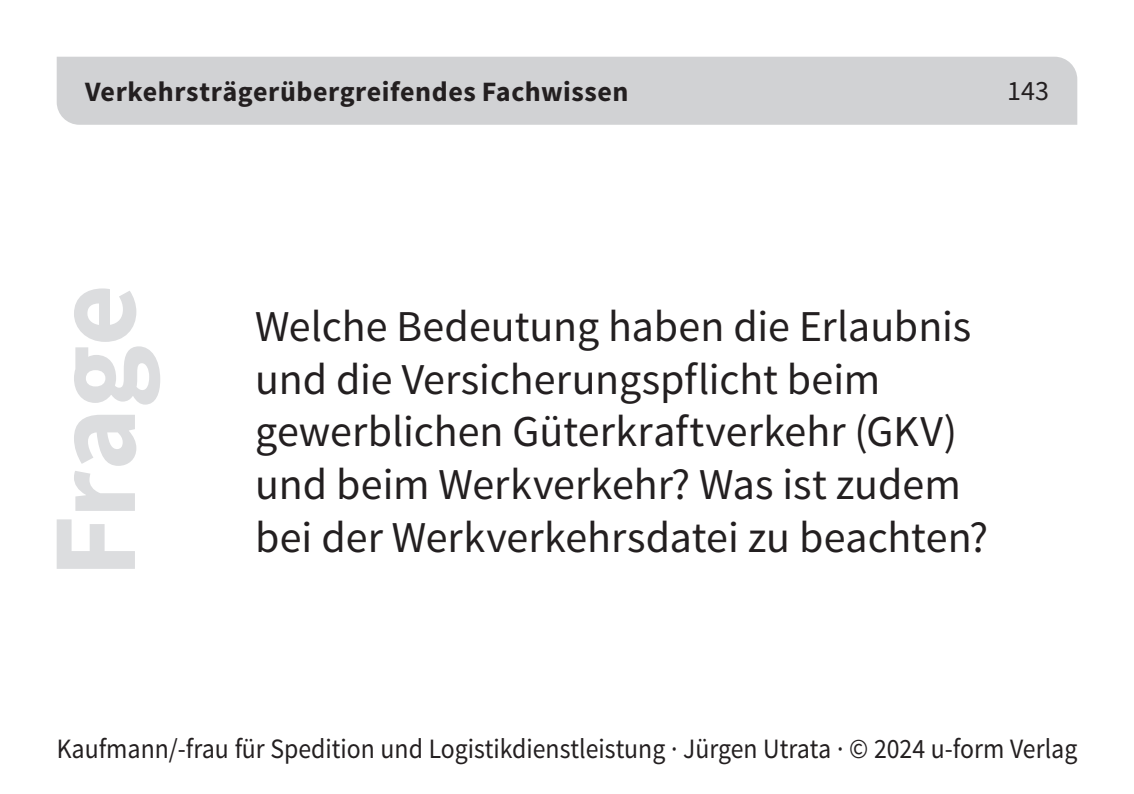
<style>
.page{position:relative;width:1134px;height:794px;background:#fff}
.page>*{position:absolute;margin:0;border:0;box-sizing:border-box;transform-origin:0 0}
.t1{font:700 120px "Source Sans Pro";letter-spacing:-.01em;color:#dcdddf}
.t2{font:44px/52.8px "Source Sans Pro";color:#231f20}
.t3{font:28px "Source Sans Pro";color:#231f20;scale:.92 1}
.t4{font:700 28px "Source Sans Pro";letter-spacing:.02em;color:#231f20}
.t5{font:28px "Source Sans Pro";color:#231f20}
</style>
<div class="page">
<div style="left:57px;top:57px;width:1020px;height:68px;background:#d1d2d4"></div>
<p class="t4" style="left:85px;top:81px;width:545px">Verkehrsträgerübergreifendes Fachwissen</p>
<p class="t5" style="left:1007px;top:77px;width:43px">143</p>
<h1 class="t1" style="left:56px;top:578px;width:295px;rotate:-90deg">Frage</h1>
<p class="t2" style="left:255px;top:302px;width:734px">Welche Bedeutung haben die Erlaubnis und die Versicherungspflicht beim gewerblichen Güterkraftverkehr (GKV) und beim Werkverkehr? Was ist zudem bei der Werkverkehrsdatei zu beachten?</p>
<p class="t3" style="left:57px;top:735px;width:1111px">Kaufmann/-frau für Spedition und Logistikdienstleistung · Jürgen Utrata · © 2024 u-form Verlag</p>
</div>
